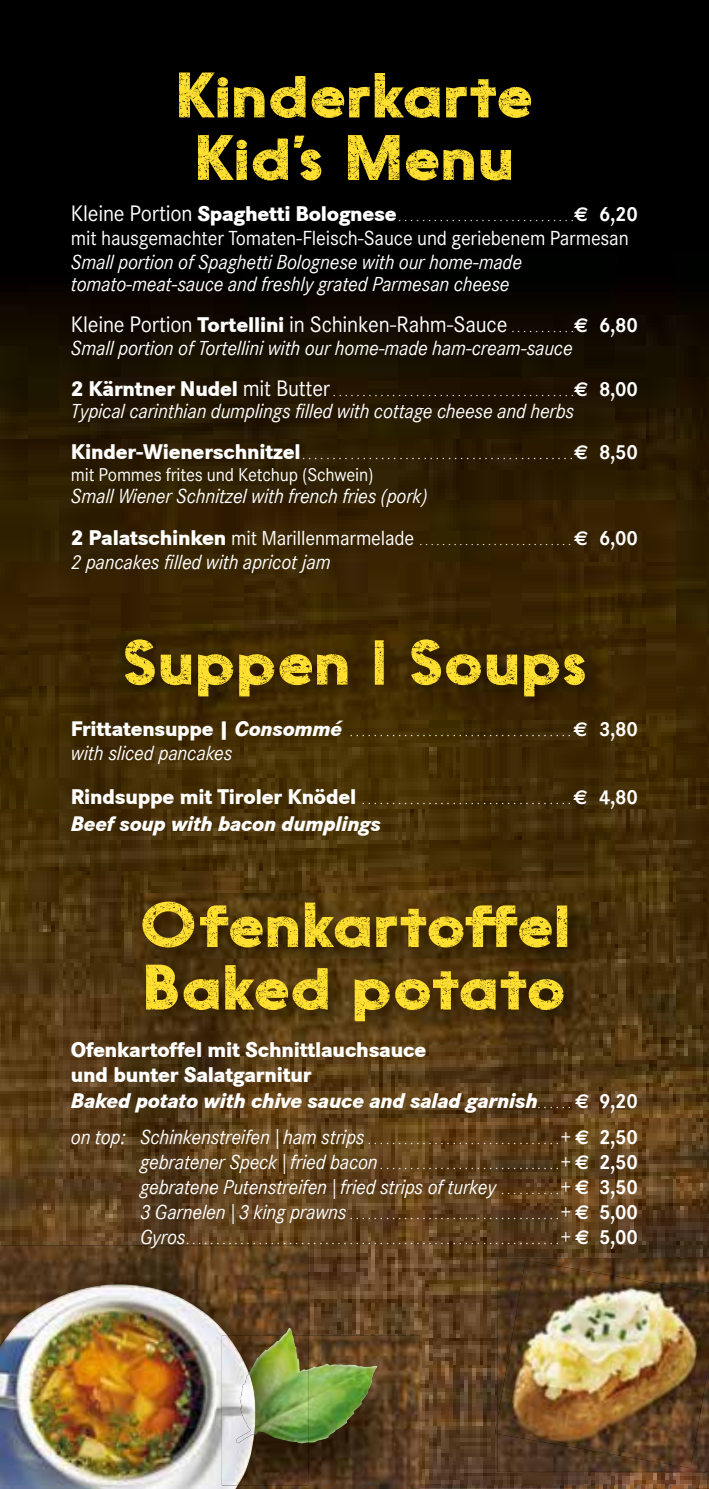
<style>
.page{position:relative;width:709px;height:1489px;background:#fff}
.page>*{position:absolute;margin:0;border:0;box-sizing:border-box;transform-origin:0 0}
.t1{font:60px/62.5px "Soto";letter-spacing:.005em;color:#ffdf30;text-align:center;scale:1.13 1}
.t2{font:800 22px/25.8px "Corporate S";letter-spacing:-.01em;color:#fff;scale:.95 1}
.t3{font:22px "Corporate SBQ";letter-spacing:-.01em;color:#fff;scale:.95 1}
.t4{font:italic 800 21.75px "Corporate S";letter-spacing:-.01em;color:#fff;scale:.95 1}
.t5{font:italic 20px/22px "Corporate SBQ";letter-spacing:-.01em;color:#fff;scale:.95 1}
.t6{font:20px "Corporate SBQ";letter-spacing:-.01em;color:#fff;scale:.95 1}
.t7{font:18.25px "Corporate SBQ";letter-spacing:-.01em;color:#fff;scale:.95 1}
.t8{font:300 12.75px/25px "Corporate SBQ";color:#fff;scale:.95 1}
.t9{font:300 12.5px "Corporate SBQ";color:#fff;scale:.95 1}
.t10{font:300 12px "Corporate SBQ";color:#fff;scale:.95 1}
.s1{font-weight:400;font-size:22px}
.s2{font-family:"Corporate S";font-weight:800;font-size:22px}
.s3{font-family:"Euro Sans Std";font-weight:700;font-size:20px}
.s4{font-weight:700;font-size:20px}
.s5{font-family:"Corporate S";font-weight:800}
.s6{font-weight:300;font-size:12.5px}
.s7{font-weight:400;font-size:20px}
.s8{font-family:"Corporate S";font-weight:800;font-size:21.75px}
.s9{font-family:"Corporate S";font-weight:800;font-style:italic;font-size:21.75px}
.s10{font-style:italic}
.s11{font-family:"Corporate SBQ";font-weight:300;font-size:12.75px}
.s12{font-family:"Corporate SBQ";font-weight:700;font-size:20px}
.s13{font-weight:300;font-style:normal;font-size:12.75px}
.s14{font-family:"Euro Sans Std";font-weight:700;font-style:normal}
.s15{font-weight:700;font-style:normal}
.s16{font-weight:400;font-style:italic;font-size:20px}
</style>
<div class="page">
<img style="left:238px;top:1485px;width:471px;height:3px">
<img style="left:0;top:0;width:709px;height:1485px">
<div style="left:170px;top:65px;width:383px;height:138px;background:#000"></div>
<img style="left:118px;top:632px;width:489px;height:87px">
<img style="left:134px;top:893px;width:456px;height:151px">
<img style="left:254px;top:1335px;width:166px;height:150px">
<img style="left:308px;top:1363px;width:69px;height:79px">
<img style="left:0;top:1245px;width:308px;height:90px">
<img style="left:249px;top:1327px;width:59px;height:116px">
<img style="left:0;top:1485px;width:238px;height:3px">
<img style="left:0;top:1284px;width:228px;height:201px">
<img style="left:222px;top:1335px;width:32px;height:150px">
<img style="left:236px;top:1372px;width:20px;height:70px">
<img style="left:497px;top:1257px;width:212px;height:214px">
<svg style="left:495px;top:1419px;width:2px;height:14px"></svg>
<img style="left:497px;top:1260px;width:212px;height:207px">
<h1 class="t1" style="left:176px;top:63px;width:318px">Kinderkarte<br>Kid’s Menu</h1>
<p class="t9" style="left:71px;top:209px;width:598px"><span class="s1">Kleine Portion</span> <span class="s2">Spaghetti Bolognese</span> . . . . . . . . . . . . . . . . . . . . . . . . . . . . . .<span class="s3">€</span> <span class="s4">6,20</span></p>
<p class="t6" style="left:71px;top:226px;width:588px">mit hausgemachter Tomaten-Fleisch-Sauce und geriebenem Parmesan</p>
<p class="t5" style="left:71px;top:251px;width:476px">Small portion of Spaghetti Bolognese with our home-made tomato-meat-sauce and freshly grated Parmesan cheese</p>
<p class="t3" style="left:71px;top:311px;width:598px">Kleine Portion <span class="s5">Tortellini</span> in Schinken-Rahm-Sauce <span class="s6">. . . . . . . . . . .</span><span class="s3">€</span> <span class="s4">6,80</span></p>
<p class="t5" style="left:71px;top:336px;width:529px">Small portion of Tortellini with our home-made ham-cream-sauce</p>
<p class="t9" style="left:71px;top:384px;width:598px"><span class="s2">2 Kärntner Nudel</span> <span class="s1">mit Butter</span> . . . . . . . . . . . . . . . . . . . . . . . . . . . . . . . . . . . . . . . . .<span class="s3">€</span> <span class="s4">8,00</span></p>
<p class="t5" style="left:71px;top:400px;width:531px">Typical carinthian dumplings filled with cottage cheese and herbs</p>
<p class="t8" style="left:71px;top:442px;width:598px"><span class="s2">Kinder-Wienerschnitzel</span> . . . . . . . . . . . . . . . . . . . . . . . . . . . . . . . . . . . . . . . . . . . . .<span class="s3">€</span> <span class="s4">8,50</span></p>
<p class="t7" style="left:71px;top:464px;width:320px">mit Pommes frites und Ketchup (Schwein)</p>
<p class="t5" style="left:71px;top:485px;width:377px">Small Wiener Schnitzel with french fries (pork)</p>
<p class="t10" style="left:71px;top:533px;width:598px"><span class="s2">2 Palatschinken</span> <span class="s7">mit Marillenmarmelade</span> . . . . . . . . . . . . . . . . . . . . . . . . . . . <span class="s3">€</span> <span class="s4">6,00</span></p>
<p class="t5" style="left:71px;top:551px;width:275px">2 pancakes filled with apricot jam</p>
<h1 class="t1" style="left:122px;top:630px;width:413px">Suppen | Soups</h1>
<p class="t8" style="left:71px;top:719px;width:598px"><span class="s8">Frittatensuppe |</span> <span class="s9">Consommé</span> . . . . . . . . . . . . . . . . . . . . . . . . . . . . . . . . . . . . . <span class="s3">€</span> <span class="s4">3,80</span></p>
<p class="t5" style="left:71px;top:742px;width:172px">with sliced pancakes</p>
<p class="t8" style="left:71px;top:786px;width:598px"><span class="s2">Rindsuppe mit Tiroler Knödel</span> . . . . . . . . . . . . . . . . . . . . . . . . . . . . . . . . . . . <span class="s3">€</span> <span class="s4">4,80</span></p>
<p class="t4" style="left:71px;top:810px;width:328px">Beef soup with bacon dumplings</p>
<h1 class="t1" style="left:139px;top:892px;width:383px;text-align:left">Ofenkartoffel<br>Baked potato</h1>
<p class="t2" style="left:71px;top:1036px;width:598px">Ofenkartoffel mit Schnittlauchsauce<br>und bunter Salatgarnitur<br><span class="s10">Baked potato with chive sauce and salad garnish</span><span class="s11">. . . . . .</span> <span class="s3">€</span> <span class="s12">9,20</span></p>
<p class="t5" style="left:71px;top:1125px;width:598px">on top: Schinkenstreifen | ham strips <span class="s13">. . . . . . . . . . . . . . . . . . . . . . . . . . . . . . . .</span>+ <span class="s14">€</span> <span class="s15">2,50</span></p>
<p class="t8" style="left:140px;top:1151px;width:526px"><span class="s16">gebratener Speck | fried bacon</span> . . . . . . . . . . . . . . . . . . . . . . . . . . . . . .<span class="s16">+</span> <span class="s3">€</span> <span class="s4">2,50</span></p>
<p class="t5" style="left:140px;top:1175px;width:526px">gebratene Putenstreifen | fried strips of turkey <span class="s13">. . . . . . . . . .</span>+ <span class="s14">€</span> <span class="s15">3,50</span></p>
<p class="t8" style="left:140px;top:1201px;width:526px"><span class="s16">3 Garnelen | 3 king prawns</span> . . . . . . . . . . . . . . . . . . . . . . . . . . . . . . . . . . .<span class="s16">+</span> <span class="s3">€</span> <span class="s4">5,00<br></span><span class="s16">Gyros</span> . . . . . . . . . . . . . . . . . . . . . . . . . . . . . . . . . . . . . . . . . . . . . . . . . . . . . . . . . . . . . .<span class="s16">+</span> <span class="s3">€</span> <span class="s4">5,00</span></p>
</div>
